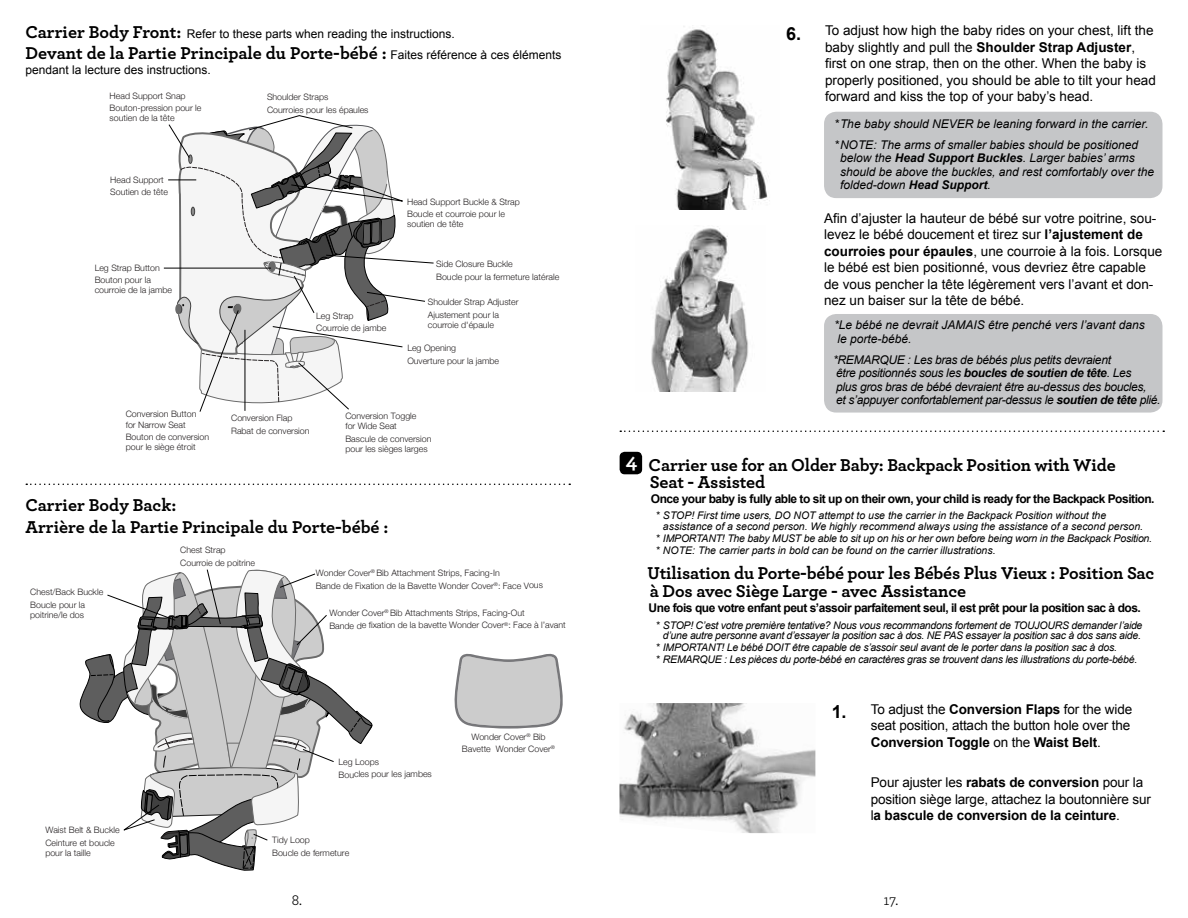
<style>
.page{position:relative;width:1188px;height:918px;background:#fff}
.page>*{position:absolute;margin:0;border:0;box-sizing:border-box;transform-origin:0 0}
.t1{font:700 18px/21.8px "Archer";letter-spacing:-.01em;color:#000}
.t2{font:15.3px "Archer";color:#000}
.t3{font:13.5px/16.5px "Arial";color:#000}
.t4{font:italic 12px/13.5px "Arial";color:#000}
.t5{font:italic 12px/13.5px "Arial";letter-spacing:-.025em;color:#000}
.t6{font:700 12px "Arial";letter-spacing:-.04em;color:#000}
.t7{font:12px "Arial";color:#000}
.t8{font:italic 10.5px/12px "Arial";letter-spacing:-.025em;color:#000}
.t9{font:italic 10.5px/10.5px "Arial";color:#000}
.t10{font:300 8.85px/12.8px "Helvetica Neue";color:#231f20}
.s1{font-family:"Archer";font-weight:700;font-size:18px}
.s2{font-family:"Arial";font-weight:400;font-size:12px}
.s3{font-weight:700;font-size:18px}
.s4{font-weight:700}
</style>
<div class="page">
<div style="left:824px;top:112px;width:339px;height:86px;background:#c5c6c8;border-radius:12px"></div>
<div style="left:824px;top:314px;width:339px;height:99px;background:#c5c6c8;border-radius:12px"></div>
<img style="left:651px;top:226px;width:98px;height:165px">
<img style="left:666px;top:26px;width:103px;height:183px">
<img style="left:620px;top:703px;width:195px;height:130px">
<svg style="left:26px;top:484px;width:544px;height:1px"></svg>
<div style="left:620px;top:452px;width:22px;height:22px;background:#000;border-radius:5px"></div>
<svg style="left:620px;top:430px;width:544px;height:2px"></svg>
<svg style="left:454px;top:653px;width:109px;height:76px;background:#cacaca"></svg>
<svg style="left:79px;top:569px;width:294px;height:302px"></svg>
<hr style="left:164px;top:268px;width:107px;height:1px;background:#000">
<svg style="left:168px;top:115px;width:266px;height:297px"></svg>
<h3 class="t7" style="left:26px;top:25px;width:431px"><span class="s1">Carrier Body Front:</span> Refer to these parts when reading the instructions.</h3>
<h1 class="t1" style="left:26px;top:41px;width:537px">Devant de la Partie Principale du Porte-bébé : <span class="s2">Faites référence à ces éléments</span></h1>
<h3 class="t7" style="left:26px;top:62px;width:187px">pendant la lecture des instructions.</h3>
<p class="t10" style="left:110px;top:89px;width:93px">Head Support Snap<br>Bouton-pression pour le</p>
<p class="t10" style="left:110px;top:111px;width:67px">soutien de la tête</p>
<p class="t10" style="left:267px;top:90px;width:103px">Shoulder Straps<br>Courroies pour les épaules</p>
<p class="t10" style="left:110px;top:173px;width:59px">Head Support<br>Soutien de tête</p>
<p class="t10" style="left:95px;top:261px;width:67px">Leg Strap Button<br>Bouton pour la</p>
<p class="t10" style="left:95px;top:283px;width:79px">courroie de la jambe</p>
<p class="t10" style="left:316px;top:309px;width:72px">Leg Strap<br>Courroie de jambe</p>
<p class="t10" style="left:407px;top:195px;width:114px">Head Support Buckle &amp; Strap<br>Boucle et courroie pour le</p>
<p class="t10" style="left:407px;top:217px;width:58px">soutien de tête</p>
<p class="t10" style="left:436px;top:257px;width:125px">Side Closure Buckle<br>Boucle pour la fermeture latérale</p>
<p class="t10" style="left:428px;top:295px;width:92px">Shoulder Strap Adjuster<br>Ajustement pour la</p>
<p class="t10" style="left:428px;top:318px;width:68px">courroie d'épaule</p>
<p class="t10" style="left:407px;top:341px;width:93px">Leg Opening<br>Ouverture pour la jambe</p>
<p class="t10" style="left:418px;top:259px;width:99px;line-height:9.8px">Boucle et courroie pour le soutien de tête</p>
<p class="t10" style="left:447px;top:307px;width:78px">Sid Clos e Buckle</p>
<p class="t10" style="left:438px;top:358px;width:73px">Ajustement pour la</p>
<p class="t10" style="left:126px;top:408px;width:72px;line-height:10.6px">Conversion Button for Narrow Seat</p>
<p class="t10" style="left:126px;top:432px;width:85px;line-height:9.8px">Bouton de conversion pour le siège étroit</p>
<p class="t10" style="left:231px;top:411px;width:80px">Conversion Flap<br>Rabat de conversion</p>
<p class="t10" style="left:345px;top:410px;width:73px;line-height:10.6px">Conversion Toggle for Wide Seat</p>
<p class="t10" style="left:345px;top:434px;width:87px;line-height:9.8px">Bascule de conversion pour les sièges larges</p>
<h1 class="t1" style="left:26px;top:493px;width:365px">Carrier Body Back:<br>Arrière de la Partie Principale du Porte-bébé :</h1>
<p class="t10" style="left:30px;top:585px;width:75px">Chest/Back Buckle<br>Boucle pour la</p>
<p class="t10" style="left:30px;top:608px;width:55px">poitrine/le dos</p>
<p class="t10" style="left:45px;top:823px;width:76px">Waist Belt &amp; Buckle<br>Ceinture et boucle</p>
<p class="t10" style="left:45px;top:846px;width:47px">pour la taille</p>
<p class="t10" style="left:180px;top:543px;width:77px">Chest Strap<br>Courroie de poitrine</p>
<p class="t10" style="left:316px;top:566px;width:229px">Wonder Cover<sup>®</sup> Bib Attachment Strips, Facing-In<br>Bande de Fixation de la Bavette Wonder Cover<sup>®</sup>: Face Vous</p>
<p class="t10" style="left:329px;top:606px;width:238px">Wonder Cover<sup>®</sup> Bib Attachments Strips, Facing-Out<br>Bande de fixation de la bavette Wonder Cover<sup>®</sup>: Face à l’avant</p>
<p class="t10" style="left:319px;top:568px;width:238px">Bande de fixation de la bavette Wonder Cover<sup>®</sup>: Face à l’avant</p>
<p class="t10" style="left:339px;top:755px;width:95px">Leg Loops<br>Boucles pour les jambes</p>
<p class="t10" style="left:272px;top:833px;width:79px">Tidy Loop<br>Boucle de fermeture</p>
<h2 class="t2" style="left:292px;top:889px;width:12px">8.</h2>
<p class="t10" style="left:462px;top:730px;width:95px;text-align:center">Wonder Cover<sup>®</sup> Bib<br>Bavette Wonder Cover<sup>®</sup></p>
<p class="t3" style="left:825px;top:22px;width:332px;text-indent:-39px"><span class="s3">6.</span> To adjust how high the baby rides on your chest, lift the baby slightly and pull the <span class="s4">Shoulder Strap Adjuster</span>, first on one strap, then on the other. When the baby is properly positioned, you should be able to tilt your head forward and kiss the top of your baby’s head.</p>
<h3 class="t4" style="left:834px;top:114px;width:316px;line-height:20.2px">*The baby should NEVER be leaning forward in the carrier. *NOTE: The arms of smaller babies should be positioned</h3>
<h3 class="t4" style="left:840px;top:151px;width:316px">below the <span class="s4">Head Support Buckles</span>. Larger babies’ arms should be above the buckles, and rest comfortably over the folded-down <span class="s4">Head Support</span>.</h3>
<p class="t3" style="left:824px;top:210px;width:340px">Afin d’ajuster la hauteur de bébé sur votre poitrine, sou&shy;levez le bébé doucement et tirez sur <span class="s4">l’ajustement de courroies pour épaules</span>, une courroie à la fois. Lorsque le bébé est bien positionné, vous devriez être capable de vous pencher la tête légèrement vers l’avant et don&shy;nez un baiser sur la tête de bébé.</p>
<h3 class="t4" style="left:834px;top:318px;width:312px">*Le bébé ne devrait JAMAIS être penché vers l’avant dans le porte-bébé.</h3>
<h3 class="t5" style="left:833px;top:353px;width:329px">*REMARQUE : Les bras de bébés plus petits devraient<br>être positionnés sous les <span class="s4">boucles de soutien de tête</span>. Les<br>plus gros bras de bébé devraient être au-dessus des boucles,<br>et s’appuyer confortablement par-dessus le <span class="s4">soutien de tête</span> plié.</h3>
<h1 class="t1" style="left:650px;top:456px;width:467px;line-height:16.5px;text-indent:-24px"><sup>4</sup> Carrier use for an Older Baby: Backpack Position with Wide<br>Seat - Assisted</h1>
<h3 class="t6" style="left:651px;top:490px;width:505px">Once your baby is fully able to sit up on their own, your child is ready for the Backpack Position.</h3>
<p class="t9" style="left:663px;top:510px;width:482px;text-indent:-7px">* STOP! First time users, DO NOT attempt to use the carrier in the Backpack Position without the assistance of a second person. We highly recommend always using the assistance of a second person.</p>
<p class="t8" style="left:656px;top:532px;width:498px">* IMPORTANT! The baby MUST be able to sit up on his or her own before being worn in the Backpack Position. * NOTE: The carrier parts in bold can be found on the carrier illustrations.</p>
<h1 class="t1" style="left:648px;top:563px;width:508px;line-height:18px">Utilisation du Porte-bébé pour les Bébés Plus Vieux : Position Sac à Dos avec Siège Large - avec Assistance</h1>
<h3 class="t6" style="left:649px;top:600px;width:494px">Une fois que votre enfant peut s’assoir parfaitement seul, il est prêt pour la position sac à dos.</h3>
<p class="t8" style="left:656px;top:620px;width:488px;line-height:10.5px;text-align:center">* STOP! C’est votre première tentative? Nous vous recommandons fortement de TOUJOURS demander l’aide d’une autre personne avant d’essayer la position sac à dos. NE PAS essayer la position sac à dos sans aide.</p>
<p class="t8" style="left:656px;top:642px;width:483px">* IMPORTANT! Le bébé DOIT être capable de s’assoir seul avant de le porter dans la position sac à dos.<br>* REMARQUE : Les pièces du porte-bébé en caractères gras se trouvent dans les illustrations du porte-bébé.</p>
<h3 class="t3" style="left:871px;top:701px;width:263px;text-indent:-39px"><span class="s3">1.</span> To adjust the <span class="s4">Conversion Flaps</span> for the wide seat position, attach the button hole over the<br><span class="s4">Conversion Toggle</span> on the <span class="s4">Waist Belt</span>.</h3>
<h3 class="t3" style="left:871px;top:775px;width:282px">Pour ajuster les <span class="s4">rabats de conversion</span> pour la position siège large, attachez la boutonnière sur l<span class="s4">a bascule de conversion de la ceinture</span>.</h3>
<h2 class="t2" style="left:884px;top:889px;width:16px">17.</h2>
</div>
